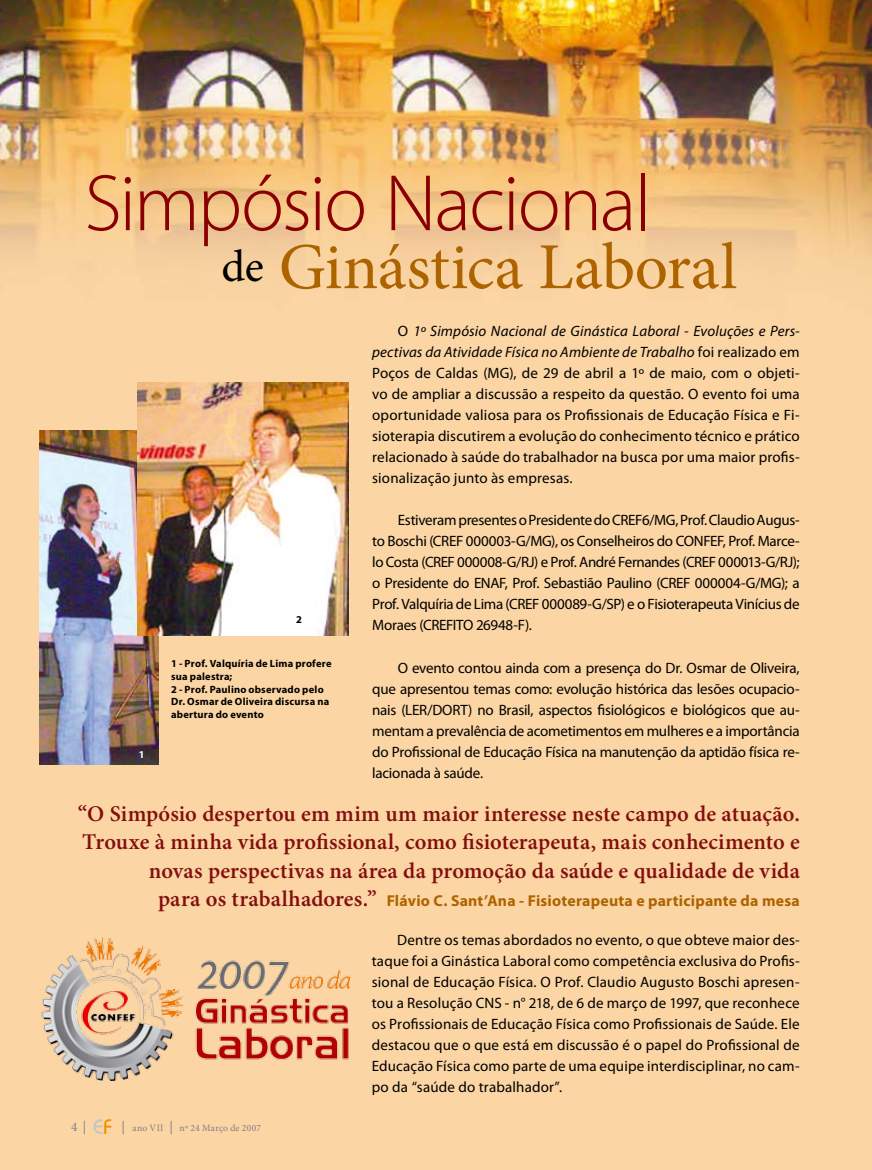
<style>
.page{position:relative;width:872px;height:1170px;background:#fff}
.page>*{position:absolute;margin:0;border:0;box-sizing:border-box;transform-origin:0 0}
.t1{font:300 80.7px "Myriad Pro";letter-spacing:-.03em;color:#8a0001}
.t2{font:65.7px "Minion Pro";letter-spacing:-.005em;color:#ad6400}
.t3{font:600 22.5px/28.5px "Minion Pro";letter-spacing:.005em;color:#830e0f;text-align:right}
.t4{font:700 15.75px "Myriad Pro";letter-spacing:.015em;color:#ad6400}
.t5{font:15px/21px "Myriad Pro";color:#000;text-align:justify}
.t6{font:700 10.5px/12.6px "Myriad Pro";letter-spacing:.02em;color:#000}
.t7{font:700 10.5px "Myriad Pro";color:#fff}
.t8{font:9.6px "Minion Pro";letter-spacing:.025em;color:#817f84}
.s1{font-size:45px;color:#000}
.s2{font-style:italic}
.s3{font-family:"Minion Pro";font-weight:600;font-size:22.5px;color:#830e0f}
.s4{font-size:13.5px}
.s5{font-family:"Bauhaus Std";font-weight:500;font-size:21px;color:#c2c5c7}
.s6{font-family:"Bauhaus Std";font-weight:500;font-size:21px;color:#f18e00}
</style>
<div class="page">
<img style="left:0;top:0;width:872px;height:1169px">
<img style="left:40px;top:431px;width:118px;height:333px">
<img style="left:138px;top:382px;width:211px;height:253px">
<img style="left:33px;top:925px;width:329px;height:154px">
<svg style="left:71px;top:1122px;width:6px;height:8px"></svg>
<h1 class="t1" style="left:85px;top:155px;width:568px">Simpósio Nacional</h1>
<h2 class="t2" style="left:221px;top:223px;width:517px"><span class="s1">de</span> Ginástica Laboral</h2>
<p class="t7" style="left:139px;top:747px;width:7px">1</p>
<p class="t6" style="left:296px;top:613px;width:7px">2</p>
<p class="t6" style="left:171px;top:657px;width:162px">1 - Prof. Valquíria de Lima profere sua palestra;<br>2 - Prof. Paulino observado pelo<br>Dr. Osmar de Oliveira discursa na abertura do evento</p>
<p class="t5" style="left:372px;top:320px;width:429px;text-indent:26px">O <span class="s2">1º Simpósio Nacional de Ginástica Laboral - Evoluções e Pers&shy;pectivas da Atividade Física no Ambiente de Trabalho</span> foi realizado em Poços de Caldas (MG), de 29 de abril a 1º de maio, com o objeti&shy;vo de ampliar a discussão a respeito da questão. O evento foi uma oportunidade valiosa para os Profissionais de Educação Física e Fi&shy;sioterapia discutirem a evolução do conhecimento técnico e prático relacionado à saúde do trabalhador na busca por uma maior profis&shy;sionalização junto às empresas.</p>
<p class="t5" style="left:372px;top:509px;width:429px;text-indent:26px">Estiveram presentes o Presidente do CREF6/MG, Prof. Claudio Augus&shy;to Boschi (CREF 000003-G/MG), os Conselheiros do CONFEF, Prof. Marce&shy;lo Costa (CREF 000008-G/RJ) e Prof. André Fernandes (CREF 000013-G/RJ); o Presidente do ENAF, Prof. Sebastião Paulino (CREF 000004-G/MG); a Prof. Valquíria de Lima (CREF 000089-G/SP) e o Fisioterapeuta Vinícius de Moraes (CREFITO 26948-F).</p>
<p class="t5" style="left:372px;top:656px;width:429px;text-indent:26px">O evento contou ainda com a presença do Dr. Osmar de Oliveira, que apresentou temas como: evolução histórica das lesões ocupacio&shy;nais (LER/DORT) no Brasil, aspectos fisiológicos e biológicos que au&shy;mentam a prevalência de acometimentos em mulheres e a importância do Profissional de Educação Física na manutenção da aptidão física re&shy;lacionada à saúde.</p>
<h3 class="t3" style="left:78px;top:800px;width:723px">“O Simpósio despertou em mim um maior interesse neste campo de atuação.<br>Trouxe à minha vida profissional, como fisioterapeuta, mais conhecimento e novas perspectivas na área da promoção da saúde e qualidade de vida</h3>
<p class="t4" style="left:158px;top:890px;width:643px"><span class="s3">para os trabalhadores.”</span> Flávio C. Sant’Ana - Fisioterapeuta e participante da mesa</p>
<p class="t8" style="left:83px;top:1121px;width:180px"><span class="s4">|</span> <span class="s5">E</span><span class="s6">F</span> <span class="s4">|</span> ano VII <span class="s4">|</span> nº 24 Março de 2007</p>
<p class="t8" style="left:202px;top:1121px;width:59px">Junho de 2007</p>
<p class="t5" style="left:372px;top:928px;width:429px;text-indent:26px">Dentre os temas abordados no evento, o que obteve maior des&shy;taque foi a Ginástica Laboral como competência exclusiva do Profis&shy;sional de Educação Física. O Prof. Claudio Augusto Boschi apresen&shy;tou a Resolução CNS - n° 218, de 6 de março de 1997, que reconhece os Profissionais de Educação Física como Profissionais de Saúde. Ele destacou que o que está em discussão é o papel do Profissional de Educação Física como parte de uma equipe interdisciplinar, no cam&shy;po da “saúde do trabalhador”.</p>
</div>
